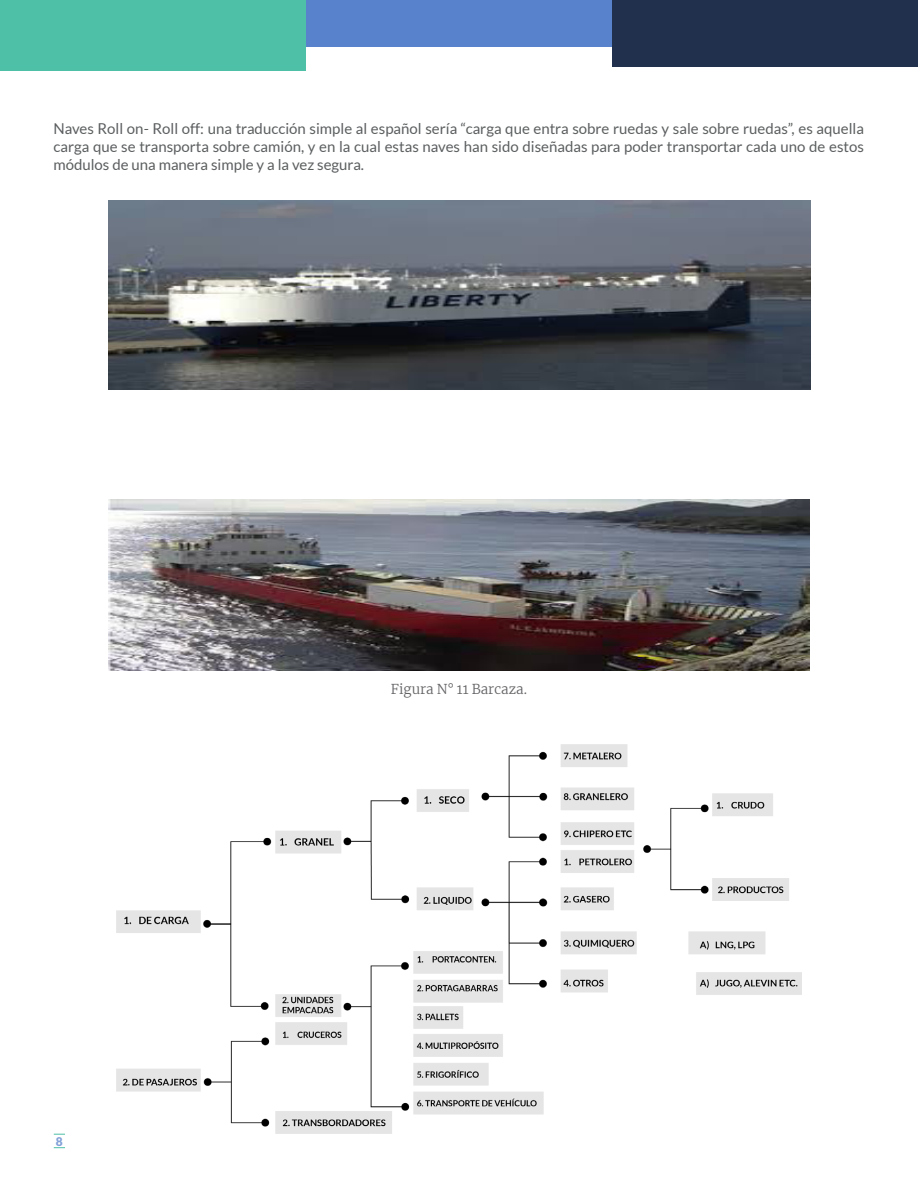
<style>
.page{position:relative;width:918px;height:1188px;background:#fff}
.page>*{position:absolute;margin:0;border:0;box-sizing:border-box;transform-origin:0 0}
.Párrafo_principal{font:15px/18px "Lato";color:#5b5e5f;text-align:justify}
.Párrafo_principal-2{font:300 13.5px "Merriweather";color:#636366}
.t1{font:900 12px "Lato";color:#83a1d9}
</style>
<div class="page">
<div style="left:612px;top:0;width:306px;height:67px;background:#21304d"></div>
<div style="left:306px;top:0;width:306px;height:47px;background:#5982cc"></div>
<div style="left:0;top:0;width:306px;height:71px;background:#4ec0a7"></div>
<hr style="left:917px;top:0;width:1px;height:52px;background:#4ec0a7">
<img style="left:109px;top:201px;width:702px;height:189px">
<img style="left:108px;top:499px;width:701px;height:172px">
<img style="left:116px;top:744px;width:686px;height:390px">
<p class="Párrafo_principal" style="left:53px;top:120px;width:812px">Naves Roll on- Roll off: una traducción simple al español sería “carga que entra sobre ruedas y sale sobre ruedas”, es aquella carga que se transporta sobre camión, y en la cual estas naves han sido diseñadas para poder transportar cada uno de estos módulos de una manera simple y a la vez segura.</p>
<p class="t1" style="left:56px;top:1135px;width:8px">8</p>
<p class="Párrafo_principal-2" style="left:391px;top:680px;width:138px">Figura N° 11 Barcaza.</p>
</div>
